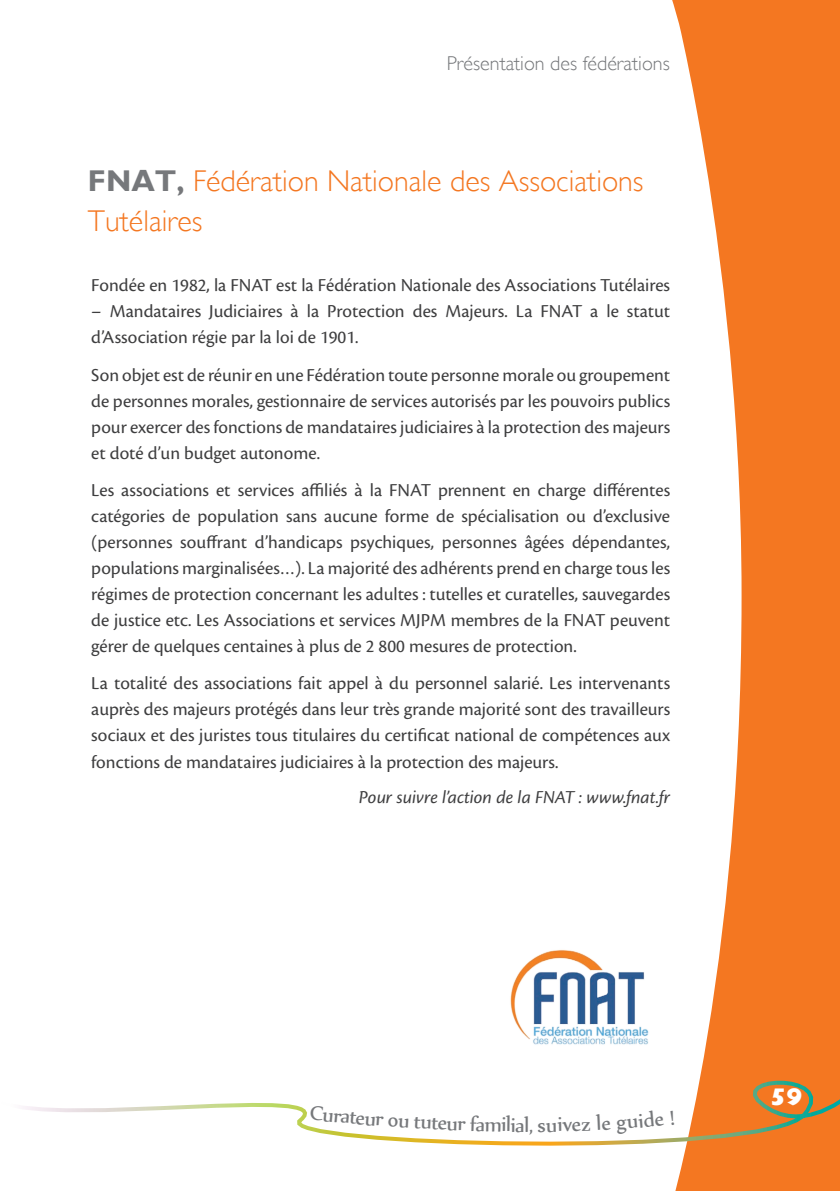
<style>
.page{position:relative;width:840px;height:1191px;background:#fff}
.page>*{position:absolute;margin:0;border:0;box-sizing:border-box;transform-origin:0 0}
.t1{font:300 30px/40px "Gill Sans";color:#f47721}
.t2{font:24px "Nyala";color:#76787b}
.t3{font:800 24px "Gill Sans";color:#fff}
.t4{font:300 20px "Gill Sans";color:#76787b}
.texte{font:19px/26px "Cronos Pro";color:#3e3e3f;text-align:justify}
.texte-2{font:italic 19px "Cronos Pro";color:#3e3e3f}
.s1{font-weight:700;color:#76787b}
</style>
<div class="page">
<svg style="left:672px;top:0;width:167px;height:1191px;fill:#f47721"></svg>
<svg style="left:23px;top:1078px;width:816px;height:69px"></svg>
<img style="left:510px;top:950px;width:139px;height:95px">
<svg style="left:310px;top:1105px;width:32px;height:17px"></svg>
<svg style="left:375px;top:1116px;width:33px;height:11px"></svg>
<svg style="left:546px;top:1114px;width:64px;height:17px"></svg>
<svg style="left:616px;top:1110px;width:58px;height:24px"></svg>
<p class="t4" style="left:446px;top:52px;width:224px">Présentation des fédérations</p>
<p class="t1" style="left:88px;top:161px;width:557px"><span class="s1">FNAT,</span> Fédération Nationale des Associations<br>Tutélaires</p>
<p class="texte" style="left:91px;top:272px;width:580px">Fondée en 1982, la FNAT est la Fédération Nationale des Associations Tutélaires</p>
<p class="texte" style="left:91px;top:298px;width:580px">– Mandataires Judiciaires à la Protection des Majeurs. La FNAT a le statut d’Association régie par la loi de 1901.</p>
<p class="texte" style="left:91px;top:362px;width:580px">Son objet est de réunir en une Fédération toute personne morale ou groupement de personnes morales, gestionnaire de services autorisés par les pouvoirs publics pour exercer des fonctions de mandataires judiciaires à la protection des majeurs et doté d’un budget autonome.</p>
<p class="texte" style="left:91px;top:477px;width:580px">Les associations et services affiliés à la FNAT prennent en charge différentes catégories de population sans aucune forme de spécialisation ou d’exclusive (personnes souffrant d’handicaps psychiques, personnes âgées dépendantes, populations marginalisées…). La majorité des adhérents prend en charge tous les régimes de protection concernant les adultes : tutelles et curatelles, sauvegardes de justice etc. Les Associations et services MJPM membres de la FNAT peuvent gérer de quelques centaines à plus de 2 800 mesures de protection.</p>
<p class="texte" style="left:91px;top:670px;width:580px">La totalité des associations fait appel à du personnel salarié. Les intervenants auprès des majeurs protégés dans leur très grande majorité sont des travailleurs sociaux et des juristes tous titulaires du certificat national de compétences aux fonctions de mandataires judiciaires à la protection des majeurs.</p>
<p class="texte-2" style="left:358px;top:786px;width:312px">Pour suivre l’action de la FNAT : www.fnat.fr</p>
<p class="t2" style="left:342px;top:1101px;width:37px;rotate:5deg">ateu</p>
<p class="t2" style="left:414px;top:1106px;width:35px;rotate:3deg">tute</p>
<p class="t2" style="left:446px;top:1108px;width:40px;rotate:2deg">ur fa</p>
<p class="t2" style="left:484px;top:1109px;width:33px;rotate:1deg">mili</p>
<p class="t2" style="left:515px;top:1110px;width:32px">al, s</p>
<p class="t3" style="left:769px;top:1083px;width:34px">59</p>
</div>
